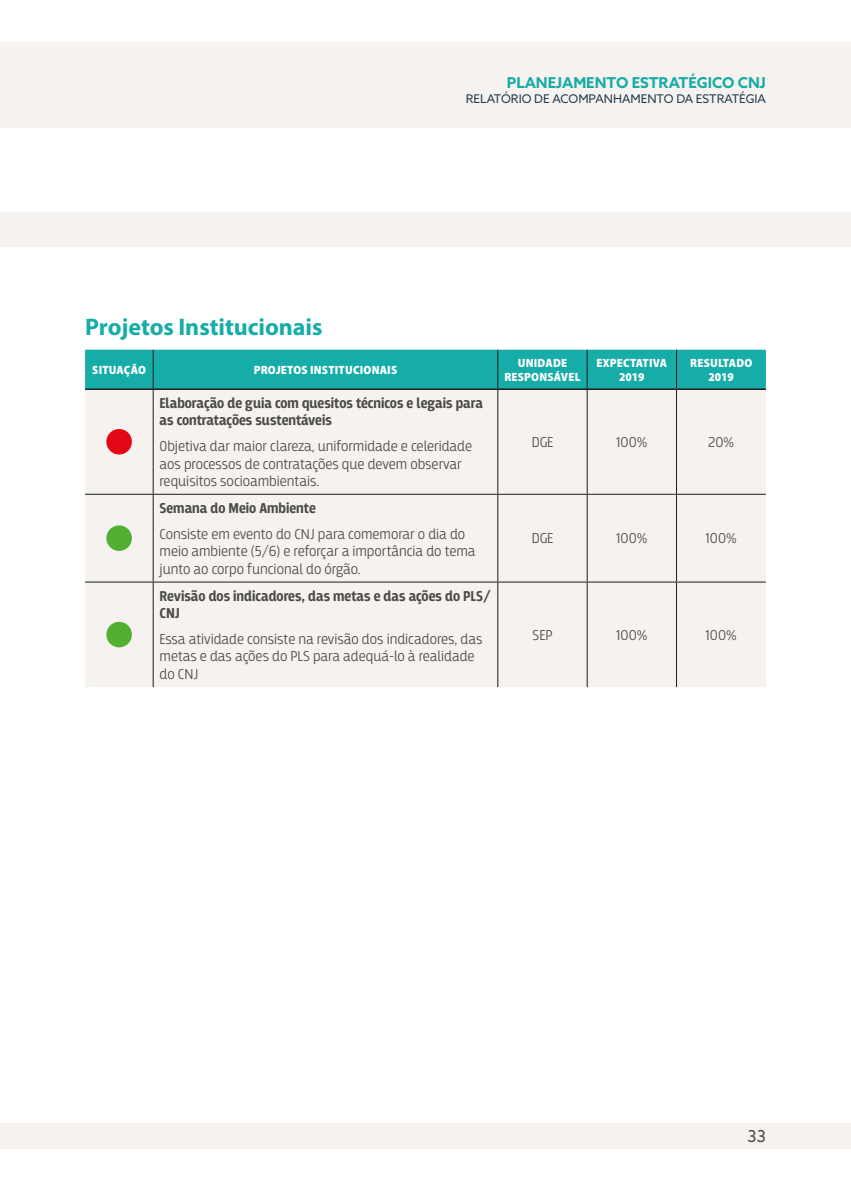
<style>
.page{position:relative;width:851px;height:1191px;background:#fff}
.page>*{position:absolute;margin:0;border:0;box-sizing:border-box;transform-origin:0 0}
.TT3{font:700 24px "Myriad Pro";color:#16aca7}
.t1{font:16.5px "Azo Sans";color:#4b4b4a}
.Corpo{font:300 15px/17.2px "Breakers";color:#4b4b4a}
.Corpo-2{font:700 15px/17.2px "Breakers";color:#4b4b4a}
.Corpo_centralizado{font:300 15px "Breakers";color:#4b4b4a}
.t2{font:700 15px "Azo Sans";color:#16aca7}
.Cabeca{font:900 semi-condensed 12px/13.5px "Myriad Pro";letter-spacing:.02em;color:#fff;text-align:center}
.t3{font:12px "Azo Sans";color:#213c4e}
</style>
<div class="page">
<div style="left:0;top:213px;width:850px;height:34px;background:#f5f2ef"></div>
<div style="left:0;top:43px;width:850px;height:85px;background:#f5f2ef"></div>
<div style="left:0;top:1123px;width:850px;height:25px;background:#f5f2ef"></div>
<div style="left:85px;top:350px;width:680px;height:38px;background:#16aca7"></div>
<div style="left:85px;top:390px;width:680px;height:297px;background:#f5f2ef"></div>
<hr style="left:153px;top:350px;width:1px;height:38px;background:#1d1d1b">
<hr style="left:497px;top:350px;width:1px;height:38px;background:#1d1d1b">
<hr style="left:586px;top:350px;width:1px;height:38px;background:#1d1d1b">
<hr style="left:676px;top:350px;width:1px;height:38px;background:#1d1d1b">
<hr style="left:153px;top:390px;width:1px;height:104px;background:#1d1d1b">
<hr style="left:497px;top:390px;width:1px;height:104px;background:#1d1d1b">
<hr style="left:586px;top:390px;width:1px;height:104px;background:#1d1d1b">
<hr style="left:676px;top:390px;width:1px;height:104px;background:#1d1d1b">
<hr style="left:85px;top:494px;width:68px;height:1px;background:#1d1d1b">
<hr style="left:153px;top:494px;width:344px;height:1px;background:#1d1d1b">
<hr style="left:153px;top:494px;width:1px;height:87px;background:#1d1d1b">
<hr style="left:497px;top:494px;width:90px;height:1px;background:#1d1d1b">
<hr style="left:497px;top:494px;width:1px;height:87px;background:#1d1d1b">
<hr style="left:587px;top:494px;width:89px;height:1px;background:#1d1d1b">
<hr style="left:586px;top:494px;width:1px;height:87px;background:#1d1d1b">
<hr style="left:676px;top:494px;width:89px;height:1px;background:#1d1d1b">
<hr style="left:676px;top:494px;width:1px;height:87px;background:#1d1d1b">
<hr style="left:85px;top:581px;width:68px;height:1px;background:#1d1d1b">
<hr style="left:153px;top:581px;width:344px;height:1px;background:#1d1d1b">
<hr style="left:153px;top:582px;width:1px;height:105px;background:#1d1d1b">
<hr style="left:497px;top:581px;width:90px;height:1px;background:#1d1d1b">
<hr style="left:497px;top:582px;width:1px;height:105px;background:#1d1d1b">
<hr style="left:587px;top:581px;width:89px;height:1px;background:#1d1d1b">
<hr style="left:586px;top:582px;width:1px;height:105px;background:#1d1d1b">
<hr style="left:676px;top:581px;width:89px;height:1px;background:#1d1d1b">
<hr style="left:676px;top:582px;width:1px;height:105px;background:#1d1d1b">
<hr style="left:85px;top:388px;width:68px;height:2px;background:#1d1d1b">
<hr style="left:153px;top:388px;width:344px;height:2px;background:#1d1d1b">
<hr style="left:497px;top:388px;width:90px;height:2px;background:#1d1d1b">
<hr style="left:587px;top:388px;width:89px;height:2px;background:#1d1d1b">
<hr style="left:676px;top:388px;width:89px;height:2px;background:#1d1d1b">
<div style="left:106px;top:429px;width:26px;height:25px;background:#e30614;border-radius:50%"></div>
<div style="left:106px;top:525px;width:26px;height:26px;background:#53af32;border-radius:50%"></div>
<div style="left:106px;top:622px;width:26px;height:25px;background:#53af32;border-radius:50%"></div>
<p class="t2" style="left:506px;top:72px;width:260px">PLANEJAMENTO ESTRATÉGICO CNJ</p>
<p class="t3" style="left:465px;top:91px;width:301px">RELATÓRIO DE ACOMPANHAMENTO DA ESTRATÉGIA</p>
<p class="TT3" style="left:85px;top:311px;width:239px">Projetos Institucionais</p>
<p class="Cabeca" style="left:92px;top:363px;width:55px">SITUAÇÃO</p>
<p class="Cabeca" style="left:254px;top:363px;width:145px">PROJETOS INSTITUCIONAIS</p>
<p class="Cabeca" style="left:504px;top:356px;width:78px">UNIDADE<br>RESPONSÁVEL</p>
<p class="Cabeca" style="left:596px;top:356px;width:72px">EXPECTATIVA<br>2019</p>
<p class="Cabeca" style="left:690px;top:356px;width:64px">RESULTADO<br>2019</p>
<p class="Corpo-2" style="left:159px;top:395px;width:325px">Elaboração de guia com quesitos técnicos e legais para as contratações sustentáveis</p>
<p class="Corpo" style="left:159px;top:438px;width:314px">Objetiva dar maior clareza, uniformidade e celeridade aos processos de contratações que devem observar requisitos socioambientais.</p>
<p class="Corpo_centralizado" style="left:531px;top:433px;width:23px">DGE</p>
<p class="Corpo_centralizado" style="left:616px;top:433px;width:33px">100%</p>
<p class="Corpo_centralizado" style="left:708px;top:433px;width:27px">20%</p>
<p class="Corpo-2" style="left:159px;top:500px;width:158px">Semana do Meio Ambiente</p>
<p class="Corpo" style="left:159px;top:525px;width:317px">Consiste em evento do CNJ para comemorar o dia do meio ambiente (5/6) e reforçar a importância do tema junto ao corpo funcional do órgão.</p>
<p class="Corpo_centralizado" style="left:531px;top:530px;width:23px">DGE</p>
<p class="Corpo_centralizado" style="left:616px;top:530px;width:33px">100%</p>
<p class="Corpo_centralizado" style="left:705px;top:530px;width:33px">100%</p>
<p class="Corpo-2" style="left:159px;top:588px;width:333px">Revisão dos indicadores, das metas e das ações do PLS/<br>CNJ</p>
<p class="Corpo" style="left:159px;top:630px;width:324px">Essa atividade consiste na revisão dos indicadores, das metas e das ações do PLS para adequá-lo à realidade do CNJ</p>
<p class="Corpo_centralizado" style="left:532px;top:626px;width:21px">SEP</p>
<p class="Corpo_centralizado" style="left:616px;top:626px;width:33px">100%</p>
<p class="Corpo_centralizado" style="left:705px;top:626px;width:33px">100%</p>
<p class="t1" style="left:747px;top:1125px;width:20px">33</p>
</div>
